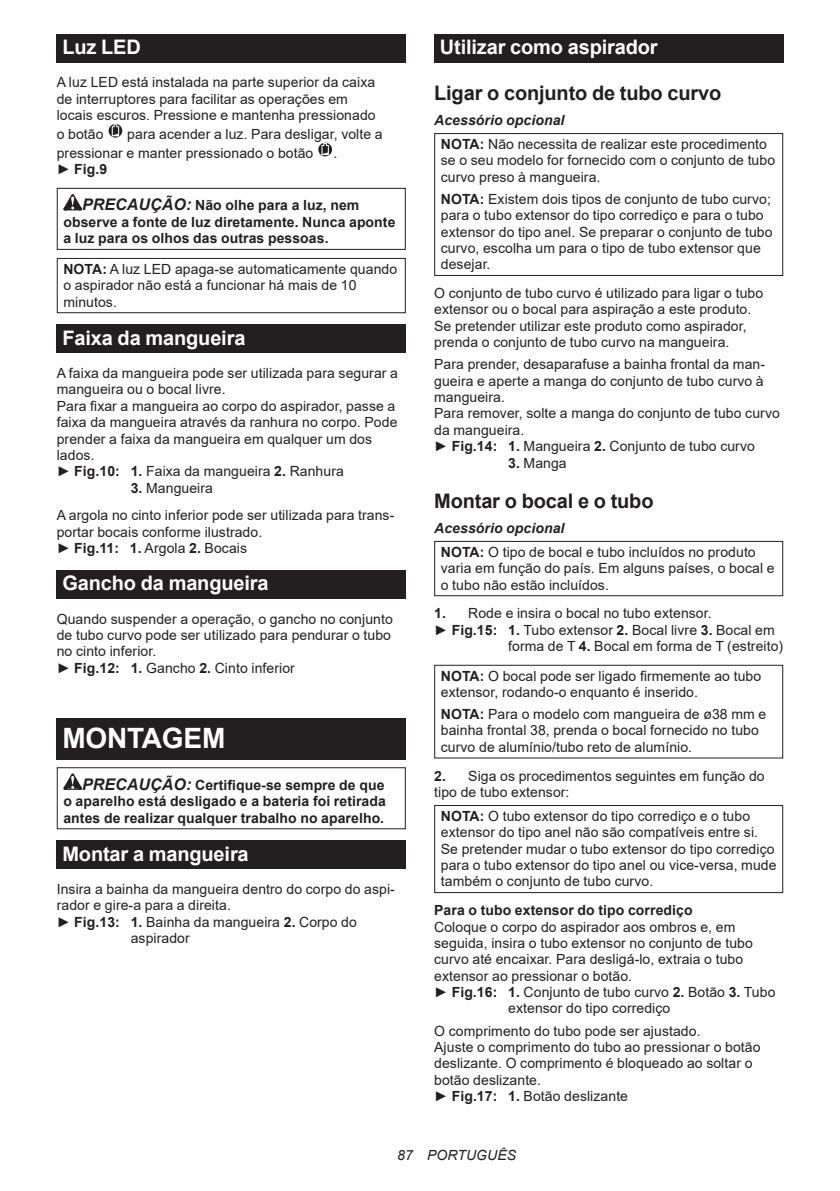
<style>
.page{position:relative;width:840px;height:1191px;background:#fff}
.page>*{position:absolute;margin:0;border:0;box-sizing:border-box;transform-origin:0 0}
.t1{font:700 28px "Arial";letter-spacing:-.01em;color:#fff}
.t2{font:700 20px "Arial";letter-spacing:-.01em;color:#fff}
.t3{font:700 20px "Arial";letter-spacing:-.01em;color:#231f20}
.t4{font:14px/16.4px "Arial";letter-spacing:.005em;color:#231f20}
.t5{font:700 14px/16.4px "Arial";letter-spacing:.005em;color:#231f20}
.t6{font:italic 14px "Arial";letter-spacing:.005em;color:#231f20}
.s1{font-weight:400}
.s2{font-style:italic;font-size:16px}
.s3{font-weight:700}
.s4{font-weight:700;font-style:italic}
</style>
<div class="page">
<div style="left:57px;top:34px;width:348px;height:29px;background:#231f20"></div>
<svg style="left:108px;top:123px;width:15px;height:15px"></svg>
<div style="left:107px;top:123px;width:17px;height:16px;border:1px solid #fff;border-radius:50%"></div>
<svg style="left:112px;top:124px;width:7px;height:12px"></svg>
<svg style="left:317px;top:142px;width:15px;height:15px"></svg>
<div style="left:317px;top:141px;width:16px;height:17px;border:1px solid #fff;border-radius:50%"></div>
<svg style="left:321px;top:143px;width:8px;height:12px"></svg>
<svg style="left:63px;top:194px;width:19px;height:16px"></svg>
<div style="left:57px;top:188px;width:348px;height:62px;border:1px solid #231f20"></div>
<div style="left:57px;top:258px;width:348px;height:55px;border:1px solid #231f20"></div>
<div style="left:57px;top:324px;width:348px;height:29px;background:#231f20"></div>
<div style="left:57px;top:570px;width:348px;height:28px;background:#231f20"></div>
<div style="left:57px;top:718px;width:348px;height:41px;background:#231f20"></div>
<svg style="left:63px;top:773px;width:19px;height:17px"></svg>
<div style="left:57px;top:767px;width:348px;height:62px;border:1px solid #231f20"></div>
<div style="left:57px;top:840px;width:348px;height:29px;background:#231f20"></div>
<div style="left:434px;top:34px;width:348px;height:29px;background:#231f20"></div>
<div style="left:434px;top:133px;width:348px;height:143px;border:1px solid #231f20"></div>
<div style="left:434px;top:541px;width:348px;height:55px;border:1px solid #231f20"></div>
<div style="left:434px;top:665px;width:348px;height:93px;border:1px solid #231f20"></div>
<div style="left:434px;top:805px;width:348px;height:88px;border:1px solid #231f20"></div>
<h2 class="t2" style="left:62px;top:33px;width:80px">Luz LED</h2>
<p class="t4" style="left:57px;top:74px;width:320px">A luz LED está instalada na parte superior da caixa de interruptores para facilitar as operações em locais escuros. Pressione e mantenha pressionado</p>
<p class="t4" style="left:57px;top:126px;width:48px">o botão</p>
<p class="t4" style="left:57px;top:125px;width:327px;line-height:18.8px;text-indent:70px">para acender a luz. Para desligar, volte a pressionar e manter pressionado o botão</p>
<p class="t4" style="left:333px;top:144px;width:5px">.</p>
<p class="t5" style="left:57px;top:161px;width:52px"><span class="s1">►</span> Fig.9</p>
<p class="t5" style="left:63px;top:197px;width:333px;text-indent:19px"><span class="s2">PRECAUÇÃO:</span> Não olhe para a luz, nem observe a fonte de luz diretamente. Nunca aponte a luz para os olhos das outras pessoas.</p>
<p class="t4" style="left:63px;top:260px;width:335px"><span class="s3">NOTA:</span> A luz LED apaga-se automaticamente quando o aspirador não está a funcionar há mais de 10 minutos.</p>
<h2 class="t2" style="left:62px;top:323px;width:184px">Faixa da mangueira</h2>
<p class="t4" style="left:57px;top:365px;width:342px">A faixa da mangueira pode ser utilizada para segurar a mangueira ou o bocal livre.<br>Para fixar a mangueira ao corpo do aspirador, passe a faixa da mangueira através da ranhura no corpo. Pode prender a faixa da mangueira em qualquer um dos lados.<br>► <span class="s3">Fig.10: 1.</span> Faixa da mangueira <span class="s3">2.</span> Ranhura</p>
<p class="t4" style="left:57px;top:474px;width:339px;line-height:27.8px;text-indent:74px"><span class="s3">3.</span> Mangueira<br>A argola no cinto inferior pode ser utilizada para trans-</p>
<p class="t4" style="left:57px;top:523px;width:207px">portar bocais conforme ilustrado. ► <span class="s3">Fig.11: 1.</span> Argola <span class="s3">2.</span> Bocais</p>
<h2 class="t2" style="left:62px;top:569px;width:207px">Gancho da mangueira</h2>
<p class="t4" style="left:57px;top:610px;width:337px">Quando suspender a operação, o gancho no conjunto de tubo curvo pode ser utilizado para pendurar o tubo no cinto inferior.<br>► <span class="s3">Fig.12: 1.</span> Gancho <span class="s3">2.</span> Cinto inferior</p>
<h1 class="t1" style="left:62px;top:718px;width:164px">MONTAGEM</h1>
<p class="t5" style="left:63px;top:777px;width:324px;text-align:justify;text-indent:19px"><span class="s2">PRECAUÇÃO:</span> Certifique-se sempre de que o aparelho está desligado e a bateria foi retirada antes de realizar qualquer trabalho no aparelho.</p>
<h2 class="t2" style="left:62px;top:839px;width:188px">Montar a mangueira</h2>
<p class="t4" style="left:57px;top:880px;width:339px">Insira a bainha da mangueira dentro do corpo do aspi-</p>
<p class="t4" style="left:57px;top:897px;width:175px">rador e gire-a para a direita.</p>
<p class="t4" style="left:57px;top:913px;width:301px">► <span class="s3">Fig.13: 1.</span> Bainha da mangueira <span class="s3">2.</span> Corpo do</p>
<p class="t4" style="left:131px;top:930px;width:61px">aspirador</p>
<h2 class="t2" style="left:439px;top:33px;width:219px">Utilizar como aspirador</h2>
<h2 class="t3" style="left:434px;top:79px;width:288px">Ligar o conjunto de tubo curvo</h2>
<p class="t4" style="left:440px;top:108px;width:327px;line-height:23.8px;text-indent:-7px"><span class="s4">Acessório opcional<br></span><span class="s3">NOTA:</span> Não necessita de realizar este procedimento</p>
<p class="t4" style="left:440px;top:152px;width:335px">se o seu modelo for fornecido com o conjunto de tubo curvo preso à mangueira.</p>
<p class="t4" style="left:440px;top:190px;width:333px"><span class="s3">NOTA:</span> Existem dois tipos de conjunto de tubo curvo; para o tubo extensor do tipo corrediço e para o tubo extensor do tipo anel. Se preparar o conjunto de tubo curvo, escolha um para o tipo de tubo extensor que desejar.</p>
<p class="t4" style="left:434px;top:285px;width:330px">O conjunto de tubo curvo é utilizado para ligar o tubo extensor ou o bocal para aspiração a este produto.<br>Se pretender utilizar este produto como aspirador, prenda o conjunto de tubo curvo na mangueira.</p>
<p class="t4" style="left:434px;top:356px;width:347px">Para prender, desaparafuse a bainha frontal da man&shy;gueira e aperte a manga do conjunto de tubo curvo à mangueira.<br>Para remover, solte a manga do conjunto de tubo curvo da mangueira.<br>► <span class="s3">Fig.14: 1.</span> Mangueira <span class="s3">2.</span> Conjunto de tubo curvo</p>
<p class="t4" style="left:508px;top:454px;width:60px"><span class="s3">3.</span> Manga</p>
<h2 class="t3" style="left:434px;top:487px;width:221px">Montar o bocal e o tubo</h2>
<p class="t4" style="left:440px;top:516px;width:316px;line-height:23.8px;text-indent:-7px"><span class="s4">Acessório opcional<br></span><span class="s3">NOTA:</span> O tipo de bocal e tubo incluídos no produto</p>
<p class="t4" style="left:440px;top:560px;width:335px">varia em função do país. Em alguns países, o bocal e o tubo não estão incluídos.</p>
<p class="t4" style="left:434px;top:605px;width:279px"><span class="s3">1.</span> Rode e insira o bocal no tubo extensor.</p>
<p class="t4" style="left:434px;top:621px;width:342px">► <span class="s3">Fig.15: 1.</span> Tubo extensor <span class="s3">2.</span> Bocal livre <span class="s3">3.</span> Bocal em</p>
<p class="t4" style="left:508px;top:638px;width:276px">forma de T <span class="s3">4.</span> Bocal em forma de T (estreito)</p>
<p class="t4" style="left:440px;top:667px;width:322px"><span class="s3">NOTA:</span> O bocal pode ser ligado firmemente ao tubo extensor, rodando-o enquanto é inserido.</p>
<p class="t4" style="left:440px;top:706px;width:327px"><span class="s3">NOTA:</span> Para o modelo com mangueira de ø38 mm e bainha frontal 38, prenda o bocal fornecido no tubo curvo de alumínio/tubo reto de alumínio.</p>
<p class="t4" style="left:434px;top:767px;width:332px"><span class="s3">2.</span> Siga os procedimentos seguintes em função do tipo de tubo extensor:</p>
<p class="t4" style="left:440px;top:807px;width:337px"><span class="s3">NOTA:</span> O tubo extensor do tipo corrediço e o tubo extensor do tipo anel não são compatíveis entre si.<br>Se pretender mudar o tubo extensor do tipo corrediço para o tubo extensor do tipo anel ou vice-versa, mude também o conjunto de tubo curvo.</p>
<p class="t5" style="left:434px;top:902px;width:260px">Para o tubo extensor do tipo corrediço</p>
<p class="t4" style="left:434px;top:918px;width:302px">Coloque o corpo do aspirador aos ombros e, em</p>
<p class="t4" style="left:434px;top:934px;width:320px">seguida, insira o tubo extensor no conjunto de tubo</p>
<p class="t4" style="left:434px;top:951px;width:310px">curvo até encaixar. Para desligá-lo, extraia o tubo</p>
<p class="t4" style="left:434px;top:967px;width:199px">extensor ao pressionar o botão.</p>
<p class="t4" style="left:434px;top:984px;width:342px">► <span class="s3">Fig.16: 1.</span> Conjunto de tubo curvo <span class="s3">2.</span> Botão <span class="s3">3.</span> Tubo</p>
<p class="t4" style="left:508px;top:1000px;width:163px">extensor do tipo corrediço</p>
<p class="t4" style="left:434px;top:1022px;width:328px">O comprimento do tubo pode ser ajustado.<br>Ajuste o comprimento do tubo ao pressionar o botão deslizante. O comprimento é bloqueado ao soltar o botão deslizante.<br>► <span class="s3">Fig.17: 1.</span> Botão deslizante</p>
<p class="t6" style="left:397px;top:1146px;width:120px">87 PORTUGUÊS</p>
</div>
